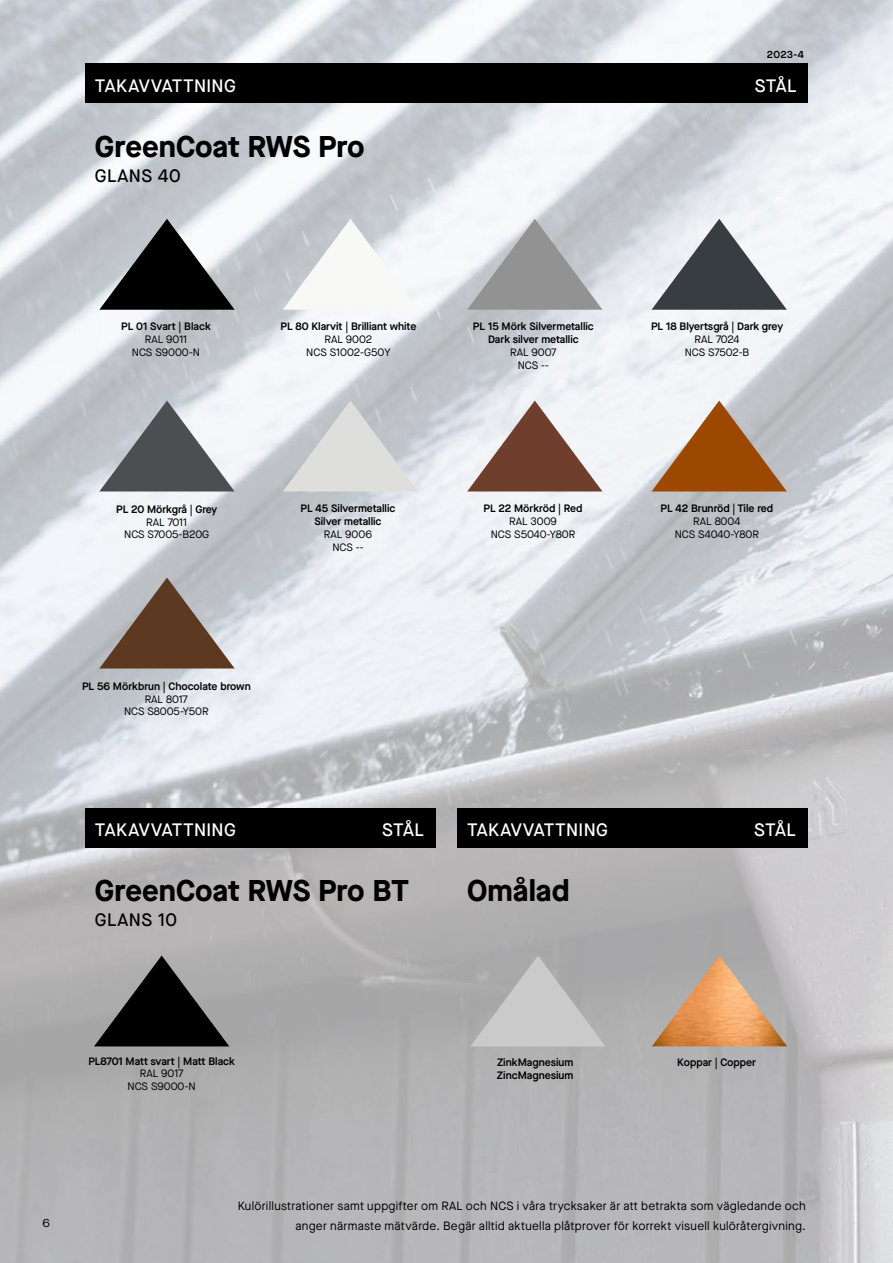
<style>
.page{position:relative;width:893px;height:1263px;background:#fff}
.page>*{position:absolute;margin:0;border:0;box-sizing:border-box;transform-origin:0 0}
.t1{font:700 30px "Maison Neue";color:#000}
.t2{font:500 18px "Maison Neue";letter-spacing:.02em;color:#fff}
.t3{font:500 18px "Maison Neue";letter-spacing:.03em;color:#000}
.t4{font:12px "Maison Neue";letter-spacing:.02em;color:#000}
.t5{font:600 10.8px/12.9px "Maison Neue";color:#000;text-align:center}
.t6{font:10.8px/12.9px "Maison Neue";color:#000;text-align:center}
.t7{font:600 10.5px "Maison Neue";color:#000}
</style>
<div class="page">
<img style="left:0;top:0;width:893px;height:1263px">
<div style="left:85px;top:64px;width:723px;height:39px;background:#000"></div>
<svg style="left:99px;top:219px;width:136px;height:91px;background:#6a6c6e"></svg>
<svg style="left:283px;top:219px;width:135px;height:91px"></svg>
<svg style="left:467px;top:219px;width:135px;height:91px;background:#b2b4b6"></svg>
<svg style="left:651px;top:219px;width:136px;height:91px"></svg>
<svg style="left:99px;top:401px;width:136px;height:90px"></svg>
<svg style="left:283px;top:401px;width:135px;height:90px;background:#d3d5d7"></svg>
<svg style="left:467px;top:401px;width:135px;height:90px"></svg>
<svg style="left:651px;top:401px;width:136px;height:90px"></svg>
<svg style="left:99px;top:577px;width:136px;height:91px;background:#908177"></svg>
<img style="left:652px;top:955px;width:135px;height:91px">
<img style="left:470px;top:955px;width:136px;height:91px">
<div style="left:85px;top:808px;width:351px;height:39px;background:#000"></div>
<svg style="left:94px;top:955px;width:135px;height:91px;background:#575656"></svg>
<div style="left:457px;top:808px;width:351px;height:39px;background:#000"></div>
<p class="t7" style="left:767px;top:47px;width:39px">2023-4</p>
<h2 class="t2" style="left:95px;top:74px;width:142px">TAKAVVATTNING</h2>
<h2 class="t2" style="left:755px;top:74px;width:43px">STÅL</h2>
<h1 class="t1" style="left:95px;top:125px;width:271px">GreenCoat RWS Pro</h1>
<h2 class="t3" style="left:95px;top:164px;width:87px">GLANS 40</h2>
<p class="t5" style="left:121px;top:319px;width:91px">PL 01 Svart | Black</p>
<p class="t6" style="left:132px;top:332px;width:70px">RAL 9011<br>NCS S9000-N</p>
<p class="t5" style="left:280px;top:320px;width:137px">PL 80 Klarvit | Brilliant white</p>
<p class="t6" style="left:306px;top:333px;width:86px">RAL 9002<br>NCS S1002-G50Y</p>
<p class="t5" style="left:473px;top:320px;width:122px">PL 15 Mörk Silvermetallic<br>Dark silver metallic</p>
<p class="t6" style="left:510px;top:346px;width:48px">RAL 9007<br>NCS --</p>
<p class="t5" style="left:651px;top:320px;width:134px">PL 18 Blyertsgrå | Dark grey</p>
<p class="t6" style="left:685px;top:333px;width:66px">RAL 7024<br>NCS S7502-B</p>
<p class="t5" style="left:116px;top:502px;width:103px">PL 20 Mörkgrå | Grey</p>
<p class="t6" style="left:124px;top:515px;width:87px">RAL 7011<br>NCS S7005-B20G</p>
<p class="t5" style="left:301px;top:501px;width:96px">PL 45 Silvermetallic<br>Silver metallic</p>
<p class="t6" style="left:324px;top:527px;width:50px">RAL 9006<br>NCS --</p>
<p class="t5" style="left:483px;top:502px;width:101px">PL 22 Mörkröd | Red</p>
<p class="t6" style="left:491px;top:515px;width:86px">RAL 3009<br>NCS S5040-Y80R</p>
<p class="t5" style="left:660px;top:502px;width:114px">PL 42 Brunröd | Tile red</p>
<p class="t6" style="left:675px;top:515px;width:86px">RAL 8004<br>NCS S4040-Y80R</p>
<p class="t5" style="left:82px;top:679px;width:170px">PL 56 Mörkbrun | Chocolate brown</p>
<p class="t6" style="left:124px;top:692px;width:86px">RAL 8017<br>NCS S8005-Y50R</p>
<h2 class="t2" style="left:95px;top:818px;width:142px">TAKAVVATTNING</h2>
<h2 class="t2" style="left:382px;top:818px;width:43px">STÅL</h2>
<h1 class="t1" style="left:95px;top:869px;width:316px">GreenCoat RWS Pro BT</h1>
<h2 class="t3" style="left:95px;top:908px;width:84px">GLANS 10</h2>
<h2 class="t2" style="left:467px;top:818px;width:142px">TAKAVVATTNING</h2>
<h2 class="t2" style="left:754px;top:818px;width:43px">STÅL</h2>
<h1 class="t1" style="left:467px;top:869px;width:104px">Omålad</h1>
<p class="t5" style="left:88px;top:1054px;width:148px">PL8701 Matt svart | Matt Black</p>
<p class="t6" style="left:128px;top:1067px;width:70px">RAL 9017<br>NCS S9000-N</p>
<p class="t5" style="left:497px;top:1056px;width:78px">ZinkMagnesium</p>
<p class="t5" style="left:677px;top:1056px;width:80px">Koppar | Copper</p>
<p class="t5" style="left:497px;top:1069px;width:78px">ZincMagnesium</p>
<p class="t4" style="left:238px;top:1198px;width:570px">Kulörillustrationer samt uppgifter om RAL och NCS i våra trycksaker är att betrakta som vägledande och</p>
<p class="t4" style="left:42px;top:1215px;width:9px">6</p>
<p class="t4" style="left:295px;top:1217px;width:512px">anger närmaste mätvärde. Begär alltid aktuella plåtprover för korrekt visuell kulöråtergivning.</p>
</div>
